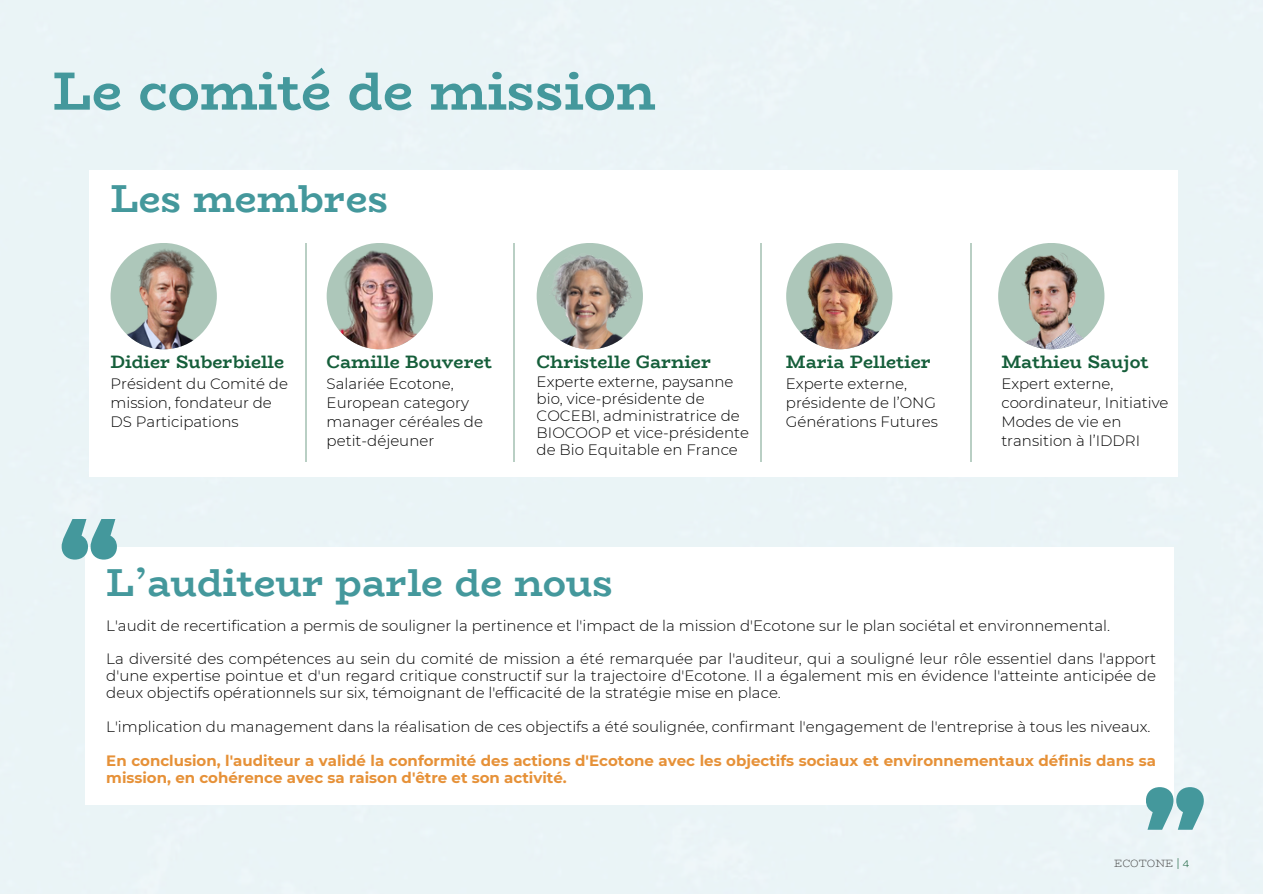
<style>
.page{position:relative;width:1263px;height:894px;background:#fff}
.page>*{position:absolute;margin:0;border:0;box-sizing:border-box;transform-origin:0 0}
.t1{font:700 54px "Bio Rhyme";color:#44989c}
.t2{font:700 39px "Bio Rhyme";color:#44989c}
.t3{font:700 18px "Bio Rhyme";color:#155e3a}
.t4{font:300 15px/19.2px "Montserrat";color:#000}
.t5{font:700 15px/16.8px "Montserrat";color:#e69138}
.t6{font:300 10.5px "Bio Rhyme";color:#4a4a4a}
.s1{color:#155e3a}
</style>
<div class="page">
<svg style="left:1146px;top:786px;width:58px;height:43px;background:#79b5b9"></svg>
<svg style="left:62px;top:518px;width:55px;height:41px;background:#77b4b7"></svg>
<img style="left:327px;top:244px;width:106px;height:105px">
<img style="left:111px;top:243px;width:106px;height:106px;border-radius:50%">
<img style="left:998px;top:243px;width:106px;height:106px;border-radius:50%">
<img style="left:537px;top:243px;width:106px;height:106px;border-radius:50%">
<img style="left:786px;top:243px;width:106px;height:106px;border-radius:50%">
<hr style="left:305px;top:243px;width:1px;height:218px;background:#b9cfc4">
<hr style="left:513px;top:243px;width:2px;height:218px;background:#b9cfc4">
<hr style="left:760px;top:243px;width:1px;height:218px;background:#b9cfc4">
<hr style="left:970px;top:243px;width:2px;height:218px;background:#b9cfc4">
<p class="t1" style="left:53px;top:49px;width:604px">Le comité de mission</p>
<h4 class="t2" style="left:111px;top:168px;width:279px">Les membres</h4>
<h2 class="t3" style="left:111px;top:348px;width:175px">Didier Suberbielle</h2>
<h2 class="t4" style="left:111px;top:373px;width:179px">Président du Comité de mission, fondateur de<br>DS Participations</h2>
<h4 class="t3" style="left:327px;top:348px;width:167px">Camille Bouveret</h4>
<h4 class="t4" style="left:327px;top:373px;width:158px">Salariée Ecotone,<br>European category manager céréales de petit-déjeuner</h4>
<h4 class="t3" style="left:537px;top:348px;width:176px">Christelle Garnier</h4>
<h4 class="t4" style="left:537px;top:373px;width:214px;line-height:16.8px">Experte externe, paysanne bio, vice-présidente de<br>COCEBI, administratrice de<br>BIOCOOP et vice-présidente de Bio Equitable en France</h4>
<h4 class="t3" style="left:786px;top:348px;width:147px">Maria Pelletier</h4>
<h4 class="t4" style="left:786px;top:373px;width:154px">Experte externe, présidente de l’ONG<br>Générations Futures</h4>
<h3 class="t3" style="left:1001px;top:348px;width:149px">Mathieu Saujot</h3>
<h3 class="t4" style="left:1001px;top:373px;width:169px">Expert externe, coordinateur, Initiative<br>Modes de vie en transition à l’IDDRI</h3>
<h1 class="t2" style="left:106px;top:552px;width:508px">L’auditeur parle de nous</h1>
<h2 class="t4" style="left:106px;top:615px;width:1005px">L'audit de recertification a permis de souligner la pertinence et l'impact de la mission d'Ecotone sur le plan sociétal et environnemental.</h2>
<p class="t4" style="left:106px;top:650px;width:1051px;line-height:16.8px;text-align:justify">La diversité des compétences au sein du comité de mission a été remarquée par l'auditeur, qui a souligné leur rôle essentiel dans l'apport d'une expertise pointue et d'un regard critique constructif sur la trajectoire d'Ecotone. Il a également mis en évidence l'atteinte anticipée de deux objectifs opérationnels sur six, témoignant de l'efficacité de la stratégie mise en place.</p>
<h4 class="t4" style="left:106px;top:716px;width:1046px">L'implication du management dans la réalisation de ces objectifs a été soulignée, confirmant l'engagement de l'entreprise à tous les niveaux.</h4>
<p class="t5" style="left:106px;top:751px;width:1051px">En conclusion, l'auditeur a validé la conformité des actions d'Ecotone avec les objectifs sociaux et environnementaux définis dans sa mission, en cohérence avec sa raison d'être et son activité.</p>
<h4 class="t6" style="left:1114px;top:854px;width:77px">ECOTONE <span class="s1">| 4</span></h4>
</div>
